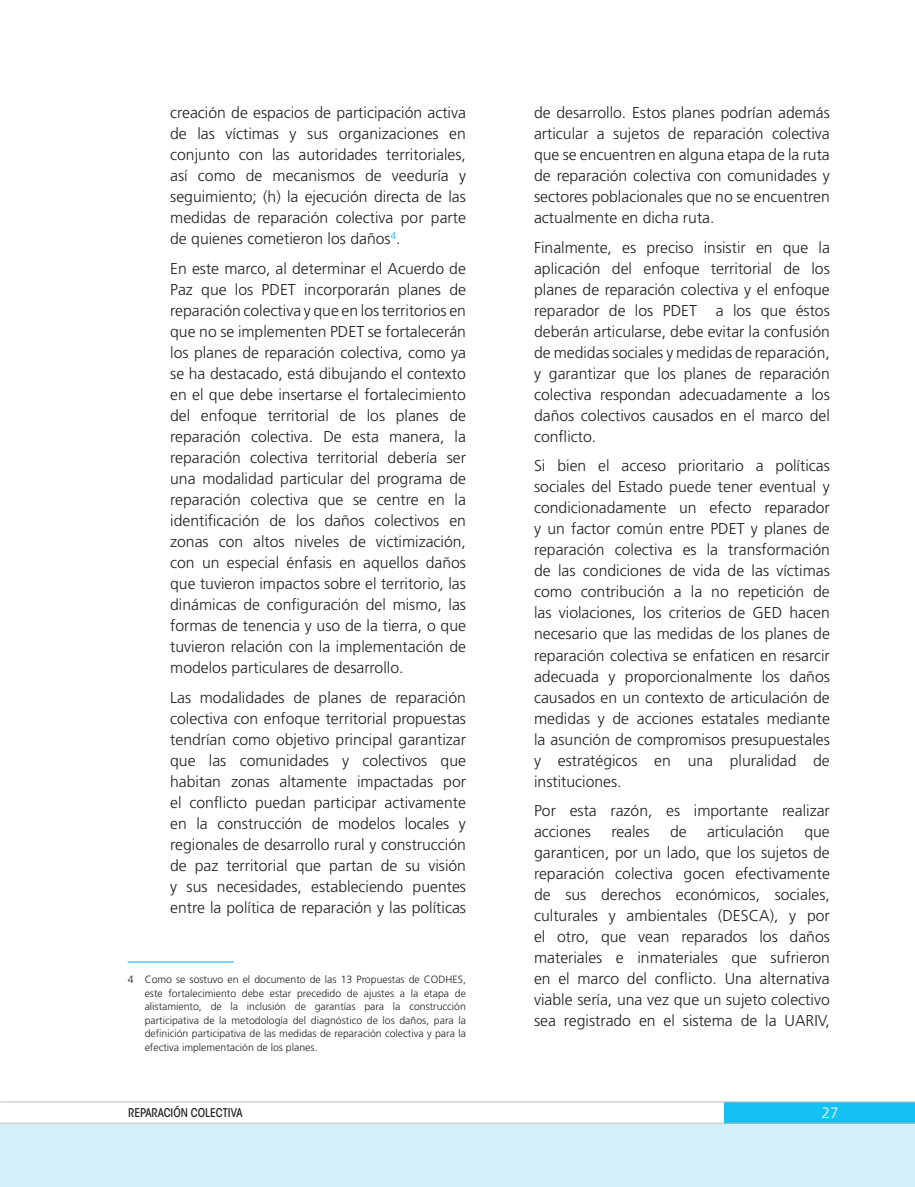
<style>
.page{position:relative;width:915px;height:1187px;background:#fff}
.page>*{position:absolute;margin:0;border:0;box-sizing:border-box;transform-origin:0 0}
.numeracion_despues{font:300 15.75px/21px "Frutiger LT Std";color:#231f20;text-align:justify}
.numeracion{font:300 15.75px/21px "Frutiger LT Std";color:#231f20;text-align:justify}
.piepagina{font:300 15.75px/21px "Frutiger LT Std";color:#231f20;text-align:justify}
.t1{font:300 15px "Frutiger LT Std";color:#fff}
.t2{font:500 condensed 12px "ITC Avant Garde Std";color:#231f20}
.piepagina-2{font:300 10.5px/13.5px "Frutiger LT Std";color:#231f20;text-align:justify}
</style>
<div class="page">
<div style="left:0;top:1101px;width:914px;height:85px;background:#d4effb"></div>
<div style="left:723px;top:1101px;width:191px;height:22px;background:#15c0f2"></div>
<div style="left:0;top:1101px;width:723px;height:22px;background:#fff"></div>
<hr style="left:0;top:1101px;width:914px;height:1px;background:#bcbdc0">
<hr style="left:0;top:1122px;width:914px;height:1px;background:#bcbdc0">
<hr style="left:128px;top:961px;width:106px;height:1px;background:#00aeef">
<p class="numeracion" style="left:170px;top:102px;width:297px">creación de espacios de participación activa de las víctimas y sus organizaciones en conjunto con las autoridades territoriales, así como de mecanismos de veeduría y seguimiento; (h) la ejecución directa de las medidas de reparación colectiva por parte de quienes cometieron los daños<sup>4</sup>.</p>
<p class="numeracion_despues" style="left:170px;top:258px;width:297px">En este marco, al determinar el Acuerdo de Paz que los PDET incorporarán planes de reparación colectiva y que en los territorios en que no se implementen PDET se fortalecerán los planes de reparación colectiva, como ya se ha destacado, está dibujando el contexto en el que debe insertarse el fortalecimiento del enfoque territorial de los planes de reparación colectiva. De esta manera, la reparación colectiva territorial debería ser una modalidad particular del programa de reparación colectiva que se centre en la identificación de los daños colectivos en zonas con altos niveles de victimización, con un especial énfasis en aquellos daños que tuvieron impactos sobre el territorio, las dinámicas de configuración del mismo, las formas de tenencia y uso de la tierra, o que tuvieron relación con la implementación de modelos particulares de desarrollo.</p>
<p class="numeracion_despues" style="left:170px;top:686px;width:297px">Las modalidades de planes de reparación colectiva con enfoque territorial propuestas tendrían como objetivo principal garantizar que las comunidades y colectivos que habitan zonas altamente impactadas por el conflicto puedan participar activamente en la construcción de modelos locales y regionales de desarrollo rural y construcción de paz territorial que partan de su visión y sus necesidades, estableciendo puentes entre la política de reparación y las políticas</p>
<p class="piepagina-2" style="left:145px;top:973px;width:323px;text-indent:-17px">4 Como se sostuvo en el documento de las 13 Propuestas de CODHES, este fortalecimiento debe estar precedido de ajustes a la etapa de alistamiento, de la inclusión de garantías para la construcción participativa de la metodología del diagnóstico de los daños, para la definición participativa de las medidas de reparación colectiva y para la efectiva implementación de los planes.</p>
<p class="piepagina" style="left:534px;top:102px;width:297px">de desarrollo. Estos planes podrían además articular a sujetos de reparación colectiva que se encuentren en alguna etapa de la ruta de reparación colectiva con comunidades y sectores poblacionales que no se encuentren actualmente en dicha ruta.</p>
<p class="numeracion_despues" style="left:534px;top:237px;width:297px">Finalmente, es preciso insistir en que la aplicación del enfoque territorial de los planes de reparación colectiva y el enfoque reparador de los PDET a los que éstos deberán articularse, debe evitar la confusión de medidas sociales y medidas de reparación, y garantizar que los planes de reparación colectiva respondan adecuadamente a los daños colectivos causados en el marco del conflicto.</p>
<p class="numeracion_despues" style="left:534px;top:455px;width:297px">Si bien el acceso prioritario a políticas sociales del Estado puede tener eventual y condicionadamente un efecto reparador y un factor común entre PDET y planes de reparación colectiva es la transformación de las condiciones de vida de las víctimas como contribución a la no repetición de las violaciones, los criterios de GED hacen necesario que las medidas de los planes de reparación colectiva se enfaticen en resarcir adecuada y proporcionalmente los daños causados en un contexto de articulación de medidas y de acciones estatales mediante la asunción de compromisos presupuestales y estratégicos en una pluralidad de instituciones.</p>
<p class="numeracion_despues" style="left:534px;top:800px;width:297px">Por esta razón, es importante realizar acciones</p>
<p class="numeracion_despues" style="left:611px;top:821px;width:40px">reales</p>
<p class="numeracion_despues" style="left:669px;top:821px;width:18px">de</p>
<p class="numeracion_despues" style="left:706px;top:821px;width:78px">articulación</p>
<p class="numeracion_despues" style="left:534px;top:821px;width:297px;text-indent:270px">que garanticen, por un lado, que los sujetos de reparación colectiva gocen efectivamente de sus derechos económicos, sociales, culturales y ambientales (DESCA), y por el otro, que vean reparados los daños materiales e inmateriales que sufrieron en el marco del conflicto. Una alternativa viable sería, una vez que un sujeto colectivo sea registrado en el sistema de la UARIV,</p>
<p class="t2" style="left:128px;top:1105px;width:116px">REPARACIÓN COLECTIVA</p>
<p class="t1" style="left:821px;top:1104px;width:18px">27</p>
</div>
